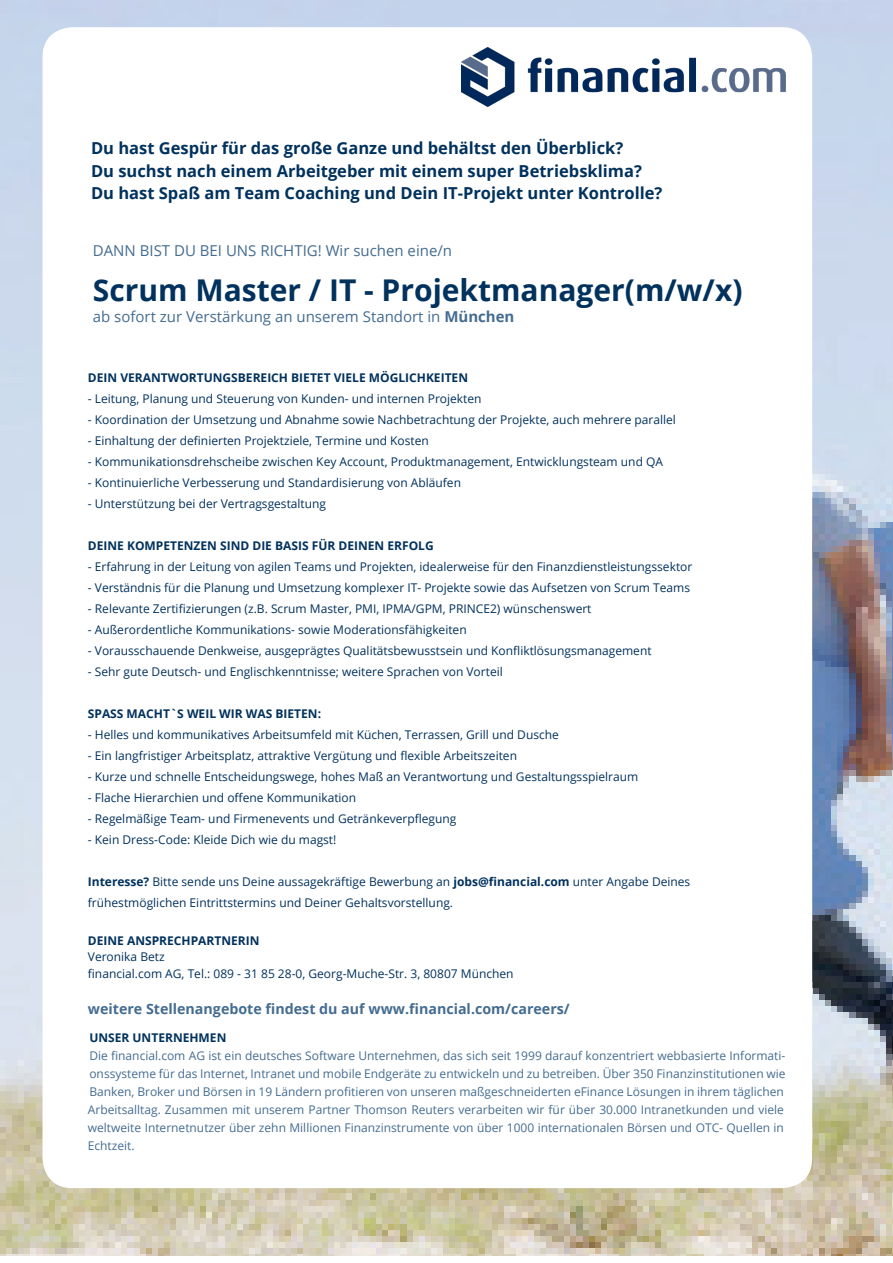
<style>
.page{position:relative;width:893px;height:1263px;background:#fff}
.page>*{position:absolute;margin:0;border:0;box-sizing:border-box;transform-origin:0 0}
.t1{font:700 30px "Open Sans";color:#01315d}
.t2{font:700 16.5px "Open Sans";color:#01315d}
.t3{font:15px "Open Sans";color:#446c91}
.Absatzformat_3{font:700 14.25px "Open Sans";color:#446c91}
.Absatzformat_3-2{font:12px "Open Sans";color:#01315d}
.t4{font:12px/18px "Open Sans";color:#446c91}
.Absatzformat_3-3{font:700 12px "Open Sans";color:#01315d}
.s1{font-weight:700}
</style>
<div class="page">
<img style="left:0;top:0;width:893px;height:1256px">
<div style="left:43px;top:27px;width:769px;height:1161px;background:#fff;border-radius:30px"></div>
<img style="left:461px;top:48px;width:324px;height:59px">
<p class="t2" style="left:91px;top:137px;width:534px">Du hast Gespür für das große Ganze und behältst den Überblick?</p>
<p class="t2" style="left:91px;top:159px;width:552px">Du suchst nach einem Arbeitgeber mit einem super Betriebsklima?</p>
<p class="t2" style="left:91px;top:182px;width:573px">Du hast Spaß am Team Coaching und Dein IT-Projekt unter Kontrolle?</p>
<p class="t3" style="left:93px;top:240px;width:361px">DANN BIST DU BEI UNS RICHTIG! Wir suchen eine/n</p>
<p class="t1" style="left:93px;top:269px;width:651px">Scrum Master / IT - Projektmanager(m/w/x)</p>
<p class="t3" style="left:93px;top:306px;width:423px">ab sofort zur Verstärkung an unserem Standort in <span class="s1">München</span></p>
<p class="Absatzformat_3-3" style="left:88px;top:369px;width:382px">DEIN VERANTWORTUNGSBEREICH BIETET VIELE MÖGLICHKEITEN</p>
<p class="Absatzformat_3-2" style="left:88px;top:391px;width:395px">- Leitung, Planung und Steuerung von Kunden- und internen Projekten</p>
<p class="Absatzformat_3-2" style="left:88px;top:412px;width:590px">- Koordination der Umsetzung und Abnahme sowie Nachbetrachtung der Projekte, auch mehrere parallel</p>
<p class="Absatzformat_3-2" style="left:88px;top:433px;width:343px">- Einhaltung der definierten Projektziele, Termine und Kosten</p>
<p class="Absatzformat_3-2" style="left:88px;top:454px;width:577px">- Kommunikationsdrehscheibe zwischen Key Account, Produktmanagement, Entwicklungsteam und QA</p>
<p class="Absatzformat_3-2" style="left:88px;top:475px;width:375px">- Kontinuierliche Verbesserung und Standardisierung von Abläufen</p>
<p class="Absatzformat_3-2" style="left:88px;top:496px;width:240px">- Unterstützung bei der Vertragsgestaltung</p>
<p class="Absatzformat_3-3" style="left:88px;top:537px;width:347px">DEINE KOMPETENZEN SIND DIE BASIS FÜR DEINEN ERFOLG</p>
<p class="Absatzformat_3-2" style="left:88px;top:559px;width:606px">- Erfahrung in der Leitung von agilen Teams und Projekten, idealerweise für den Finanzdienstleistungssektor</p>
<p class="Absatzformat_3-2" style="left:88px;top:580px;width:604px">- Verständnis für die Planung und Umsetzung komplexer IT- Projekte sowie das Aufsetzen von Scrum Teams</p>
<p class="Absatzformat_3-2" style="left:88px;top:601px;width:505px">- Relevante Zertifizierungen (z.B. Scrum Master, PMI, IPMA/GPM, PRINCE2) wünschenswert</p>
<p class="Absatzformat_3-2" style="left:88px;top:622px;width:380px">- Außerordentliche Kommunikations- sowie Moderationsfähigkeiten</p>
<p class="Absatzformat_3-2" style="left:88px;top:643px;width:565px">- Vorausschauende Denkweise, ausgeprägtes Qualitätsbewusstsein und Konfliktlösungsmanagement</p>
<p class="Absatzformat_3-2" style="left:88px;top:664px;width:416px">- Sehr gute Deutsch- und Englischkenntnisse; weitere Sprachen von Vorteil</p>
<p class="Absatzformat_3-3" style="left:88px;top:705px;width:235px">SPASS MACHT`S WEIL WIR WAS BIETEN:</p>
<p class="Absatzformat_3-2" style="left:88px;top:727px;width:473px">- Helles und kommunikatives Arbeitsumfeld mit Küchen, Terrassen, Grill und Dusche</p>
<p class="Absatzformat_3-2" style="left:88px;top:748px;width:431px">- Ein langfristiger Arbeitsplatz, attraktive Vergütung und flexible Arbeitszeiten</p>
<p class="Absatzformat_3-2" style="left:88px;top:769px;width:552px">- Kurze und schnelle Entscheidungswege, hohes Maß an Verantwortung und Gestaltungsspielraum</p>
<p class="Absatzformat_3-2" style="left:88px;top:790px;width:270px">- Flache Hierarchien und offene Kommunikation</p>
<p class="Absatzformat_3-2" style="left:88px;top:811px;width:370px">- Regelmäßige Team- und Firmenevents und Getränkeverpflegung</p>
<p class="Absatzformat_3-2" style="left:88px;top:832px;width:250px">- Kein Dress-Code: Kleide Dich wie du magst!</p>
<p class="Absatzformat_3-2" style="left:88px;top:874px;width:604px"><span class="s1">Interesse?</span> Bitte sende uns Deine aussagekräftige Bewerbung an <span class="s1">jobs@financial.com</span> unter Angabe Deines</p>
<p class="Absatzformat_3-2" style="left:88px;top:895px;width:367px">frühestmöglichen Eintrittstermins und Deiner Gehaltsvorstellung.</p>
<p class="Absatzformat_3-3" style="left:88px;top:932px;width:173px">DEINE ANSPRECHPARTNERIN</p>
<p class="Absatzformat_3-2" style="left:88px;top:949px;width:78px">Veronika Betz</p>
<p class="Absatzformat_3-2" style="left:88px;top:965px;width:427px">financial.com AG, Tel.: 089 - 31 85 28-0, Georg-Muche-Str. 3, 80807 München</p>
<p class="Absatzformat_3" style="left:88px;top:999px;width:483px">weitere Stellenangebote findest du auf www.financial.com/careers/</p>
<p class="Absatzformat_3-3" style="left:89px;top:1029px;width:139px">UNSER UNTERNEHMEN</p>
<p class="t4" style="left:88px;top:1046px;width:699px">Die financial.com AG ist ein deutsches Software Unternehmen, das sich seit 1999 darauf konzentriert webbasierte Informati&shy;onssysteme für das Internet, Intranet und mobile Endgeräte zu entwickeln und zu betreiben. Über 350 Finanzinstitutionen wie Banken, Broker und Börsen in 19 Ländern profitieren von unseren maßgeschneiderten eFinance Lösungen in ihrem täglichen Arbeitsalltag. Zusammen mit unserem Partner Thomson Reuters verarbeiten wir für über 30.000 Intranetkunden und viele weltweite Internetnutzer über zehn Millionen Finanzinstrumente von über 1000 internationalen Börsen und OTC- Quellen in Echtzeit.</p>
</div>
